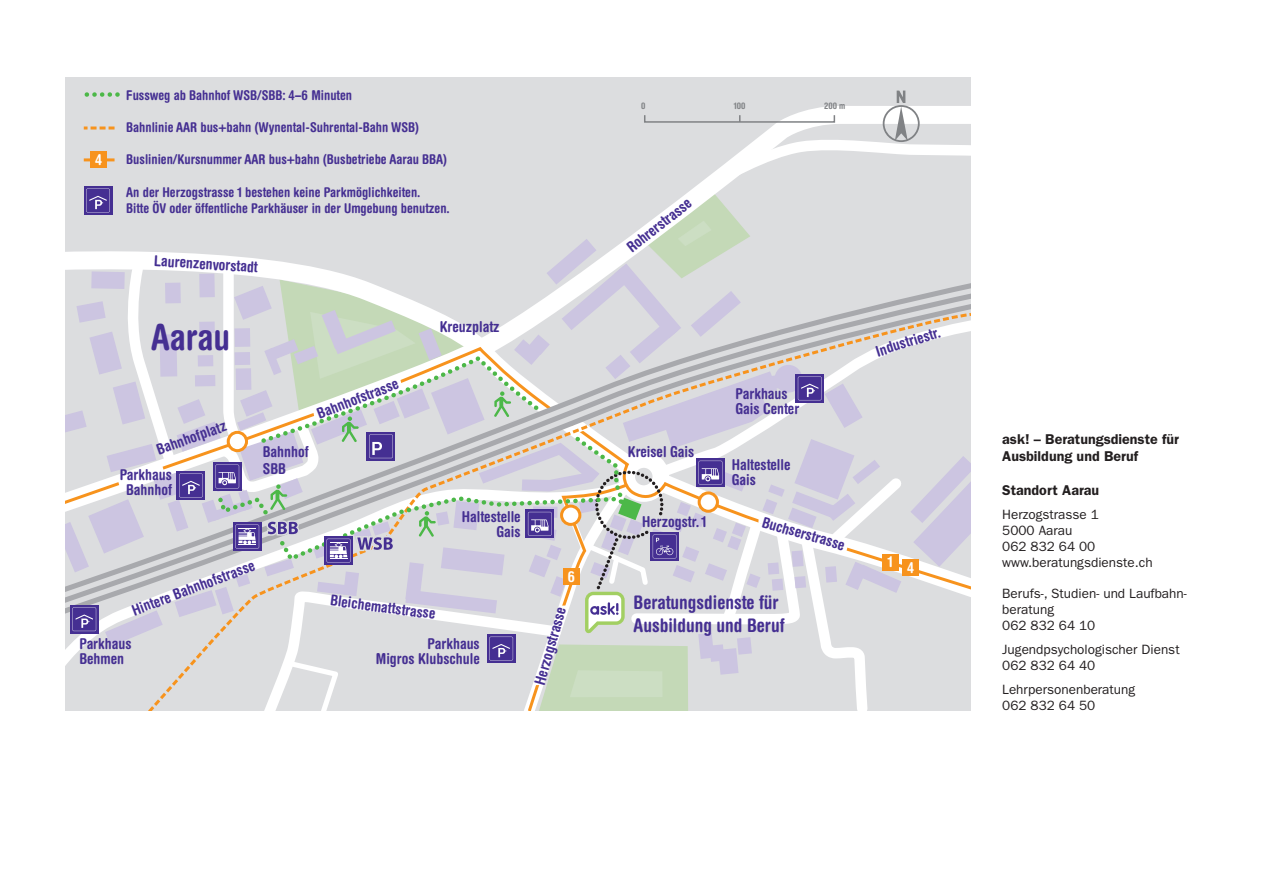
<style>
.page{position:relative;width:1263px;height:893px;background:#fff}
.page>*{position:absolute;margin:0;border:0;box-sizing:border-box;transform-origin:0 0}
.t1{font:700 condensed 36px "Helvetica Rounded LT Std";color:#452f92}
.t2{font:700 condensed 18.75px/22.5px "Helvetica Rounded LT Std";color:#452f92}
.t3{font:700 condensed 15px/15px "Helvetica Rounded LT Std";color:#452f92}
.t4{font:700 condensed 15px "Helvetica Rounded LT Std";color:#fff}
.t5{font:600 14.25px/17.1px "ITC Franklin Gothic Std";color:#231f20}
.t6{font:700 condensed 13.5px/16.2px "Helvetica Rounded LT Std";color:#452f92}
.t7{font:13.5px/16.2px "ITC Franklin Gothic Std";color:#231f20}
.t8{font:700 condensed 9px "Helvetica Rounded LT Std";color:#808285}
</style>
<div class="page">
<div style="left:65px;top:77px;width:906px;height:14px;background:#dcdddf"></div>
<svg style="left:65px;top:91px;width:906px;height:620px;background:#d8d8db"></svg>
<div style="left:91px;top:152px;width:16px;height:16px;background:#f7931d"></div>
<p class="t4" style="left:95px;top:151px;width:9px">4</p>
<p class="t6" style="left:126px;top:86px;width:227px">Fussweg ab Bahnhof WSB/SBB: 4–6 Minuten</p>
<p class="t6" style="left:126px;top:119px;width:294px">Bahnlinie AAR bus+bahn (Wynental-Suhrental-Bahn WSB)</p>
<p class="t6" style="left:126px;top:151px;width:323px">Buslinien/Kursnummer AAR bus+bahn (Busbetriebe Aarau BBA)</p>
<p class="t6" style="left:126px;top:184px;width:325px">An der Herzogstrasse 1 bestehen keine Parkmöglichkeiten.<br>Bitte ÖV oder öffentliche Parkhäuser in der Umgebung benutzen.</p>
<p class="t3" style="left:154px;top:253px;width:105px;rotate:3deg">Laurenzenvorstadt</p>
<h1 class="t1" style="left:151px;top:315px;width:80px">Aarau</h1>
<p class="t3" style="left:154px;top:443px;width:75px;rotate:-20deg">Bahnhofplatz</p>
<p class="t3" style="left:120px;top:467px;width:54px;text-align:center">Parkhaus<br>Bahnhof</p>
<p class="t3" style="left:315px;top:406px;width:87px;rotate:-21deg">Bahnhofstrasse</p>
<p class="t3" style="left:263px;top:444px;width:47px;line-height:16.5px">Bahnhof<br>SBB</p>
<p class="t3" style="left:440px;top:319px;width:61px">Kreuzplatz</p>
<p class="t3" style="left:462px;top:508px;width:60px;text-align:right">Haltestelle<br>Gais</p>
<p class="t3" style="left:130px;top:604px;width:131px;rotate:-21deg">Hintere Bahnhofstrasse</p>
<p class="t3" style="left:79px;top:636px;width:54px">Parkhaus<br>Behmen</p>
<p class="t3" style="left:331px;top:593px;width:107px;rotate:7deg">Bleichemattstrasse</p>
<p class="t3" style="left:376px;top:635px;width:105px;text-align:right">Parkhaus<br>Migros Klubschule</p>
<p class="t4" style="left:568px;top:568px;width:9px">6</p>
<p class="t3" style="left:532px;top:682px;width:81px;rotate:-74deg">Herzogstrasse</p>
<p class="t8" style="left:641px;top:100px;width:6px">0</p>
<p class="t8" style="left:734px;top:100px;width:13px">100</p>
<p class="t8" style="left:824px;top:100px;width:23px">200 m</p>
<p class="t3" style="left:624px;top:243px;width:79px;rotate:-38deg">Rohrerstrasse</p>
<p class="t3" style="left:628px;top:444px;width:68px">Kreisel Gais</p>
<p class="t3" style="left:642px;top:514px;width:66px">Herzogstr.1</p>
<p class="t3" style="left:735px;top:385px;width:65px">Parkhaus<br>Gais Center</p>
<p class="t3" style="left:732px;top:457px;width:60px">Haltestelle<br>Gais</p>
<p class="t3" style="left:764px;top:514px;width:87px;rotate:16deg">Buchserstrasse</p>
<p class="t2" style="left:634px;top:591px;width:152px">Beratungsdienste für<br>Ausbildung und Beruf</p>
<p class="t3" style="left:874px;top:344px;width:69px;rotate:-18deg">Industriestr.</p>
<p class="t4" style="left:888px;top:555px;width:28px">1 4</p>
<p class="t5" style="left:1002px;top:430px;width:178px">ask! – Beratungsdienste für<br>Ausbildung und Beruf</p>
<p class="t5" style="left:1002px;top:481px;width:99px">Standort Aarau</p>
<p class="t7" style="left:1002px;top:506px;width:152px">Herzogstrasse 1<br>5000 Aarau<br>062 832 64 00 www.beratungsdienste.ch</p>
<p class="t7" style="left:1002px;top:585px;width:186px">Berufs-, Studien- und Laufbahn&shy;beratung<br>062 832 64 10</p>
<p class="t7" style="left:1002px;top:641px;width:179px">Jugendpsychologischer Dienst<br>062 832 64 40</p>
<p class="t7" style="left:1002px;top:681px;width:134px">Lehrpersonenberatung<br>062 832 64 50</p>
</div>
